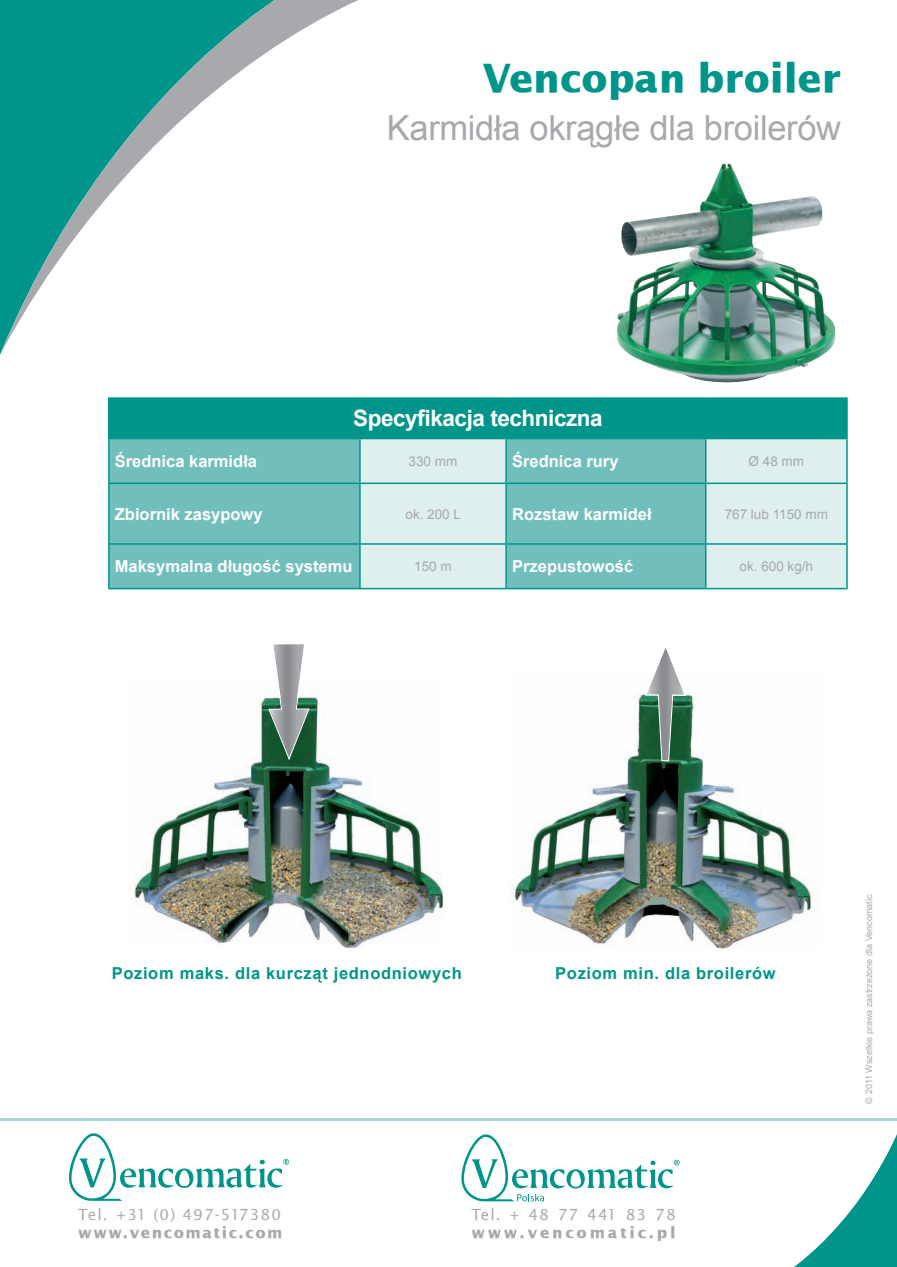
<style>
.page{position:relative;width:897px;height:1267px;background:#fff}
.page>*{position:absolute;margin:0;border:0;box-sizing:border-box;transform-origin:0 0}
.t1{font:700 42px "Lucida Sans EF";color:#00958a}
.t2{font:34.5px "Arial";letter-spacing:-.01em;color:#a8a9ad}
.t3{font:700 22.5px "Arial";letter-spacing:-.02em;color:#fff}
.t4{font:700 16.5px "Arial";color:#fff}
.t5{font:700 16.5px "Arial";letter-spacing:.04em;color:#00958a}
.t6{font:16.5px "Lucida Sans EF";letter-spacing:.07em;color:#a8a9ad}
.t7{font:700 16.5px "Lucida Sans EF";letter-spacing:.095em;color:#a8a9ad}
.t8{font:700 16.5px "Lucida Sans EF";letter-spacing:.165em;color:#a8a9ad}
.t9{font:13.5px "Arial";color:#a8a9ad}
.t10{font:9px "Arial";color:#a8a9ad}
</style>
<div class="page">
<svg style="left:1px;top:0;width:357px;height:353px"></svg>
<svg style="left:69px;top:1133px;width:220px;height:67px"></svg>
<hr style="left:0;top:1117px;width:896px;height:3px;background:#a8d5d3">
<img style="left:616px;top:163px;width:219px;height:219px">
<img style="left:134px;top:694px;width:308px;height:253px">
<img style="left:511px;top:692px;width:303px;height:257px">
<div style="left:109px;top:398px;width:737px;height:40px;background:#00958a"></div>
<div style="left:110px;top:439px;width:249px;height:149px;background:#71bfbc"></div>
<svg style="left:360px;top:439px;width:486px;height:149px;fill:#dfefee"></svg>
<hr style="left:108px;top:397px;width:252px;height:2px;background:#00958a">
<hr style="left:108px;top:399px;width:2px;height:39px;background:#00958a">
<hr style="left:360px;top:397px;width:146px;height:2px;background:#00958a">
<hr style="left:506px;top:397px;width:199px;height:2px;background:#00958a">
<hr style="left:705px;top:397px;width:142px;height:2px;background:#00958a">
<hr style="left:846px;top:399px;width:1px;height:39px;background:#00958a">
<hr style="left:108px;top:438px;width:252px;height:1px;background:#00958a">
<hr style="left:108px;top:439px;width:2px;height:43px;background:#00958a">
<hr style="left:360px;top:438px;width:146px;height:1px;background:#00958a">
<hr style="left:359px;top:439px;width:1px;height:43px;background:#00958a">
<hr style="left:506px;top:438px;width:199px;height:1px;background:#00958a">
<hr style="left:505px;top:439px;width:2px;height:43px;background:#00958a">
<hr style="left:705px;top:438px;width:142px;height:1px;background:#00958a">
<hr style="left:705px;top:439px;width:1px;height:43px;background:#00958a">
<hr style="left:846px;top:439px;width:1px;height:43px;background:#00958a">
<hr style="left:108px;top:482px;width:252px;height:2px;background:#00958a">
<hr style="left:108px;top:484px;width:2px;height:59px;background:#00958a">
<hr style="left:360px;top:482px;width:146px;height:2px;background:#00958a">
<hr style="left:359px;top:484px;width:1px;height:59px;background:#00958a">
<hr style="left:506px;top:482px;width:199px;height:2px;background:#00958a">
<hr style="left:505px;top:484px;width:2px;height:59px;background:#00958a">
<hr style="left:705px;top:482px;width:142px;height:2px;background:#00958a">
<hr style="left:705px;top:484px;width:1px;height:59px;background:#00958a">
<hr style="left:846px;top:484px;width:1px;height:59px;background:#00958a">
<hr style="left:108px;top:543px;width:252px;height:1px;background:#00958a">
<hr style="left:108px;top:544px;width:2px;height:44px;background:#00958a">
<hr style="left:360px;top:543px;width:146px;height:1px;background:#00958a">
<hr style="left:359px;top:544px;width:1px;height:44px;background:#00958a">
<hr style="left:506px;top:543px;width:199px;height:1px;background:#00958a">
<hr style="left:505px;top:544px;width:2px;height:44px;background:#00958a">
<hr style="left:705px;top:543px;width:142px;height:1px;background:#00958a">
<hr style="left:705px;top:544px;width:1px;height:44px;background:#00958a">
<hr style="left:846px;top:544px;width:1px;height:44px;background:#00958a">
<hr style="left:108px;top:588px;width:252px;height:1px;background:#00958a">
<hr style="left:360px;top:588px;width:146px;height:1px;background:#00958a">
<hr style="left:506px;top:588px;width:199px;height:1px;background:#00958a">
<hr style="left:705px;top:588px;width:142px;height:1px;background:#00958a">
<svg style="left:267px;top:644px;width:43px;height:117px"></svg>
<svg style="left:643px;top:647px;width:44px;height:115px"></svg>
<svg style="left:461px;top:1134px;width:218px;height:67px"></svg>
<svg style="left:778px;top:1117px;width:119px;height:150px"></svg>
<h1 class="t1" style="left:482px;top:56px;width:360px">Vencopan broiler</h1>
<h2 class="t2" style="left:387px;top:106px;width:455px">Karmidła okrągłe dla broilerów</h2>
<h3 class="t3" style="left:353px;top:403px;width:251px">Specyfikacja techniczna</h3>
<p class="t4" style="left:115px;top:450px;width:144px">Średnica karmidła</p>
<p class="t9" style="left:408px;top:452px;width:50px">330 mm</p>
<p class="t4" style="left:512px;top:450px;width:108px">Średnica rury</p>
<p class="t9" style="left:748px;top:452px;width:57px">Ø 48 mm</p>
<p class="t4" style="left:115px;top:503px;width:149px">Zbiornik zasypowy</p>
<p class="t9" style="left:405px;top:505px;width:57px">ok. 200 L</p>
<p class="t4" style="left:512px;top:503px;width:141px">Rozstaw karmideł</p>
<p class="t9" style="left:724px;top:505px;width:105px">767 lub 1150 mm</p>
<p class="t4" style="left:115px;top:555px;width:239px">Maksymalna długość systemu</p>
<p class="t9" style="left:414px;top:557px;width:39px">150 m</p>
<p class="t4" style="left:512px;top:555px;width:123px">Przepustowość</p>
<p class="t9" style="left:739px;top:557px;width:75px">ok. 600 kg/h</p>
<p class="t5" style="left:112px;top:962px;width:351px">Poziom maks. dla kurcząt jednodniowych</p>
<p class="t5" style="left:555px;top:962px;width:222px">Poziom min. dla broilerów</p>
<p class="t6" style="left:78px;top:1205px;width:204px">Tel. +31 (0) 497-517380</p>
<p class="t7" style="left:78px;top:1223px;width:206px">www.vencomatic.com</p>
<p class="t6" style="left:471px;top:1205px;width:206px">Tel. + 48 77 441 83 78</p>
<p class="t8" style="left:471px;top:1223px;width:206px">www.vencomatic.pl</p>
<p class="t10" style="left:862px;top:1103px;width:210px;rotate:-90deg">© 2011 Wszelkie prawa zastrzeżone dla Vencomatic</p>
</div>
